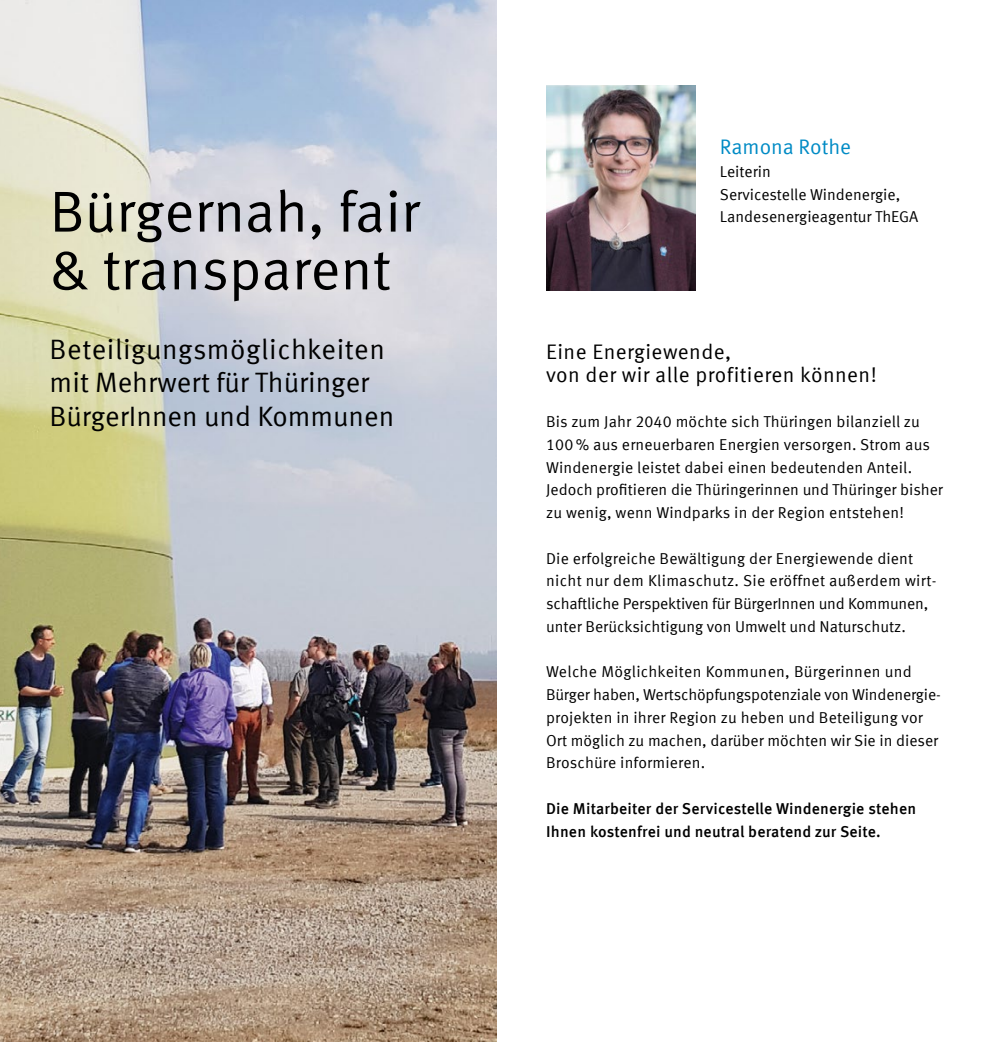
<style>
.page{position:relative;width:993px;height:1042px;background:#fff}
.page>*{position:absolute;margin:0;border:0;box-sizing:border-box;transform-origin:0 0}
.t1{font:57.75px/57.8px "Meta Offc Pro Norm";color:#000}
.t2{font:28px/33.2px "Meta Offc Pro Norm";color:#000}
.t3{font:21px/22.8px "Meta Offc Pro Norm";letter-spacing:.02em;color:#000}
.t4{font:21px "Meta Offc Pro Norm";color:#008bc5}
.t5{font:15.75px/22.8px "Meta Offc Pro Norm";letter-spacing:.005em;color:#000}
.t6{font:500 15.75px/22.8px "Meta Offc Pro";letter-spacing:.01em;color:#000}
</style>
<div class="page">
<img style="left:0;top:0;width:496px;height:1042px">
<img style="left:546px;top:86px;width:149px;height:204px">
<h3 class="t4" style="left:719px;top:131px;width:133px">Ramona Rothe</h3>
<p class="t5" style="left:719px;top:159px;width:200px">Leiterin<br>Servicestelle Windenergie,<br>Landesenergieagentur ThEGA</p>
<h1 class="t1" style="left:50px;top:179px;width:371px">Bürgernah, fair &amp; transparent</h1>
<h2 class="t2" style="left:50px;top:331px;width:346px">Beteiligungsmöglichkeiten mit Mehrwert für Thüringer<br>BürgerInnen und Kommunen</h2>
<h3 class="t3" style="left:546px;top:339px;width:332px">Eine Energiewende,<br>von der wir alle profitieren können!</h3>
<p class="t5" style="left:546px;top:409px;width:398px">Bis zum Jahr 2040 möchte sich Thüringen bilanziell zu 100 % aus erneuerbaren Energien versorgen. Strom aus Windenergie leistet dabei einen bedeutenden Anteil.<br>Jedoch profitieren die Thüringerinnen und Thüringer bisher zu wenig, wenn Windparks in der Region entstehen!</p>
<p class="t5" style="left:546px;top:546px;width:391px">Die erfolgreiche Bewältigung der Energiewende dient nicht nur dem Klimaschutz. Sie eröffnet außerdem wirt&shy;schaftliche Perspektiven für BürgerInnen und Kommunen, unter Berücksichtigung von Umwelt und Naturschutz.</p>
<p class="t5" style="left:546px;top:659px;width:396px">Welche Möglichkeiten Kommunen, Bürgerinnen und Bürger haben, Wertschöpfungspotenziale von Windenergie&shy;projekten in ihrer Region zu heben und Beteiligung vor Ort möglich zu machen, darüber möchten wir Sie in dieser Broschüre informieren.</p>
<p class="t6" style="left:546px;top:796px;width:371px">Die Mitarbeiter der Servicestelle Windenergie stehen<br>Ihnen kostenfrei und neutral beratend zur Seite.</p>
</div>
